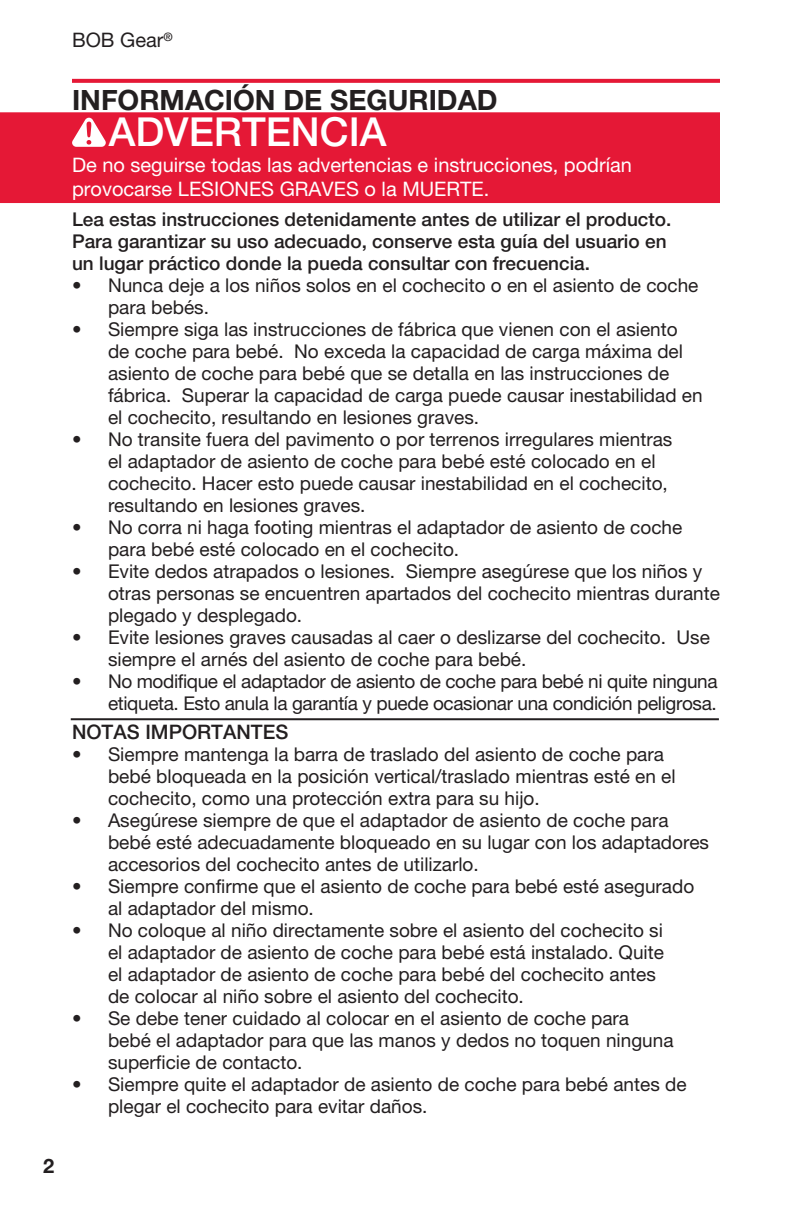
<style>
.page{position:relative;width:792px;height:1224px;background:#fff}
.page>*{position:absolute;margin:0;border:0;box-sizing:border-box;transform-origin:0 0}
.t1{font:500 40px "Helvetica Neue LT Std";color:#fff}
.Section_Header{font:700 28px "Helvetica Neue LT Std";color:#231f20}
.t2{font:20px/24px "Helvetica Neue LT Std";color:#fff}
.Section_Header__TOC{font:500 20px "Helvetica Neue LT Std";color:#231f20}
.t3{font:20px "Helvetica Neue LT Std";color:#231f20}
.t4{font:700 20px "Helvetica Neue LT Std";color:#231f20}
.t5{font:19px/22px "Helvetica Neue LT Std";color:#231f20}
.t6{font:500 19px/22px "Helvetica Neue LT Std";color:#231f20}
.t7{font:19px/22px "Helvetica Neue LT Std";letter-spacing:-.02em;color:#231f20;text-align:right}
</style>
<div class="page">
<div style="left:1px;top:113px;width:718px;height:89px;background:#e51836"></div>
<div style="left:0;top:112px;width:720px;height:91px;border:2px solid #e51836"></div>
<svg style="left:72px;top:79px;width:648px;height:4px;background:#e5203d"></svg>
<hr style="left:71px;top:718px;width:648px;height:2px;background:#231f20">
<svg style="left:72px;top:118px;width:34px;height:29px"></svg>
<p class="t4" style="left:43px;top:1154px;width:13px">2</p>
<p class="t3" style="left:72px;top:28px;width:102px">BOB Gear<sup>®</sup></p>
<p class="Section_Header" style="left:72px;top:83px;width:427px">INFORMACIÓN DE SEGURIDAD</p>
<p class="t1" style="left:109px;top:108px;width:279px">ADVERTENCIA</p>
<p class="t2" style="left:72px;top:152px;width:562px">De no seguirse todas las advertencias e instrucciones, podrían provocarse LESIONES GRAVES o la MUERTE.</p>
<p class="t6" style="left:72px;top:208px;width:601px">Lea estas instrucciones detenidamente antes de utilizar el producto.<br>Para garantizar su uso adecuado, conserve esta guía del usuario en un lugar práctico donde la pueda consultar con frecuencia.</p>
<p class="t5" style="left:108px;top:274px;width:592px;text-indent:-36px">• Nunca deje a los niños solos en el cochecito o en el asiento de coche para bebés.</p>
<p class="t5" style="left:108px;top:318px;width:596px;text-indent:-36px">• Siempre siga las instrucciones de fábrica que vienen con el asiento de coche para bebé. No exceda la capacidad de carga máxima del asiento de coche para bebé que se detalla en las instrucciones de fábrica. Superar la capacidad de carga puede causar inestabilidad en el cochecito, resultando en lesiones graves.</p>
<p class="t5" style="left:108px;top:428px;width:566px;text-indent:-36px">• No transite fuera del pavimento o por terrenos irregulares mientras el adaptador de asiento de coche para bebé esté colocado en el cochecito. Hacer esto puede causar inestabilidad en el cochecito, resultando en lesiones graves.</p>
<p class="t5" style="left:108px;top:516px;width:576px;text-indent:-36px">• No corra ni haga footing mientras el adaptador de asiento de coche para bebé esté colocado en el cochecito.</p>
<p class="t5" style="left:108px;top:560px;width:613px;text-indent:-36px">• Evite dedos atrapados o lesiones. Siempre asegúrese que los niños y otras personas se encuentren apartados del cochecito mientras durante plegado y desplegado.</p>
<p class="t5" style="left:108px;top:626px;width:604px;text-indent:-36px">• Evite lesiones graves causadas al caer o deslizarse del cochecito. Use siempre el arnés del asiento de coche para bebé.</p>
<p class="t7" style="left:72px;top:670px;width:647px">• No modifique el adaptador de asiento de coche para bebé ni quite ninguna etiqueta. Esto anula la garantía y puede ocasionar una condición peligrosa.</p>
<p class="Section_Header__TOC" style="left:72px;top:720px;width:218px">NOTAS IMPORTANTES</p>
<p class="t5" style="left:108px;top:743px;width:569px;text-indent:-36px">• Siempre mantenga la barra de traslado del asiento de coche para bebé bloqueada en la posición vertical/traslado mientras esté en el cochecito, como una protección extra para su hijo.</p>
<p class="t5" style="left:108px;top:809px;width:603px;text-indent:-36px">• Asegúrese siempre de que el adaptador de asiento de coche para bebé esté adecuadamente bloqueado en su lugar con los adaptadores accesorios del cochecito antes de utilizarlo.</p>
<p class="t5" style="left:108px;top:875px;width:588px;text-indent:-36px">• Siempre confirme que el asiento de coche para bebé esté asegurado al adaptador del mismo.</p>
<p class="t5" style="left:108px;top:919px;width:558px;text-indent:-36px">• No coloque al niño directamente sobre el asiento del cochecito si el adaptador de asiento de coche para bebé está instalado. Quite el adaptador de asiento de coche para bebé del cochecito antes de colocar al niño sobre el asiento del cochecito.</p>
<p class="t5" style="left:108px;top:1007px;width:567px;text-indent:-36px">• Se debe tener cuidado al colocar en el asiento de coche para bebé el adaptador para que las manos y dedos no toquen ninguna superficie de contacto.</p>
<p class="t5" style="left:108px;top:1073px;width:580px;text-indent:-36px">• Siempre quite el adaptador de asiento de coche para bebé antes de plegar el cochecito para evitar daños.</p>
</div>
